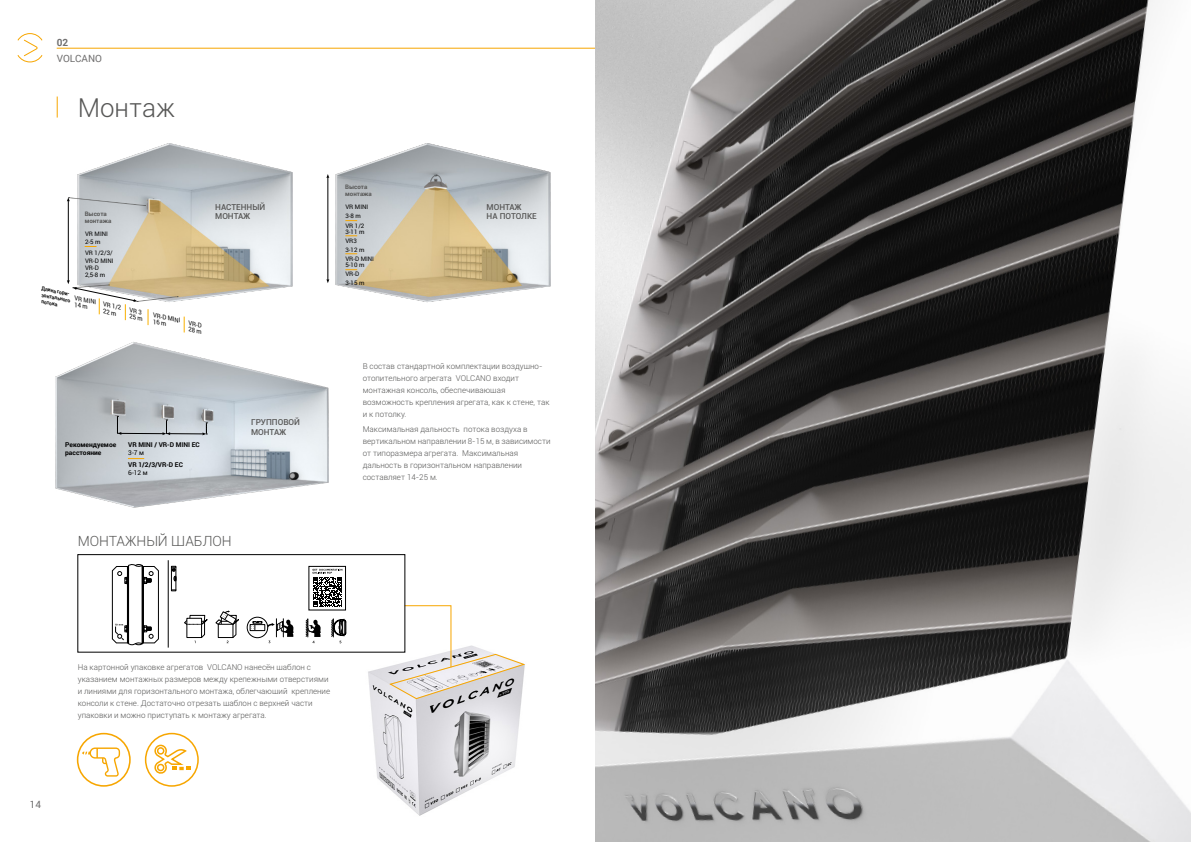
<style>
.page{position:relative;width:1191px;height:842px;background:#fff}
.page>*{position:absolute;margin:0;border:0;box-sizing:border-box;transform-origin:0 0}
.t1{font:300 26px "Roboto";color:#575756}
.t2{font:300 14px "Roboto";color:#575756}
.t3{font:10px "Roboto";color:#706f6f}
.t4{font:700 10px "Roboto";color:#706f6f}
.t5{font:500 8.2px/9.3px "Roboto";color:#575756}
.t6{font:300 8px/12px "Roboto";color:#575756}
.t7{font:700 6.7px/8px "Roboto";color:#000}
.t8{font:700 6.6px "Roboto";color:#000}
.t9{font:6.6px "Roboto";color:#000}
.t10{font:italic 6.3px/6.4px "Roboto";color:#000;scale:.95 1}
.t11{font:6.2px/9.1px "Roboto";color:#000}
.t12{font:700 6.2px/7.4px "Roboto";color:#575756}
.t13{font:italic 700 5.3px/6.4px "Roboto";color:#000;scale:.95 1}
</style>
<div class="page">
<hr style="left:57px;top:48px;width:538px;height:1px;background:#f7a600">
<svg style="left:17px;top:33px;width:26px;height:30px"></svg>
<img style="left:595px;top:0;width:596px;height:842px">
<img style="left:362px;top:652px;width:160px;height:164px">
<div style="left:77px;top:733px;width:54px;height:54px;border:2px solid #f7a600;border-radius:50%"></div>
<svg style="left:82px;top:747px;width:38px;height:30px"></svg>
<div style="left:145px;top:733px;width:54px;height:54px;border:2px solid #f7a600;border-radius:50%"></div>
<svg style="left:154px;top:744px;width:36px;height:30px"></svg>
<svg style="left:389px;top:605px;width:136px;height:94px"></svg>
<img style="left:55px;top:342px;width:274px;height:166px">
<svg style="left:128px;top:458px;width:16px;height:1px"></svg>
<hr style="left:121px;top:433px;width:42px;height:1px;background:#000">
<svg style="left:117px;top:416px;width:5px;height:19px"></svg>
<hr style="left:169px;top:433px;width:34px;height:1px;background:#000">
<svg style="left:162px;top:420px;width:8px;height:15px"></svg>
<svg style="left:202px;top:423px;width:5px;height:12px"></svg>
<svg style="left:247px;top:617px;width:21px;height:21px"></svg>
<div style="left:247px;top:617px;width:21px;height:21px;border:1px solid #000;border-radius:50%"></div>
<div style="left:250px;top:624px;width:15px;height:7px;border:1px solid #000"></div>
<svg style="left:215px;top:610px;width:24px;height:33px"></svg>
<svg style="left:251px;top:619px;width:43px;height:24px"></svg>
<svg style="left:184px;top:615px;width:24px;height:28px"></svg>
<div style="left:309px;top:566px;width:37px;height:44px;border:1px solid #000"></div>
<hr style="left:168px;top:560px;width:1px;height:88px;background:#000">
<svg style="left:306px;top:569px;width:40px;height:74px"></svg>
<svg style="left:112px;top:564px;width:47px;height:81px"></svg>
<div style="left:171px;top:566px;width:5px;height:25px;border:1px solid #000"></div>
<svg style="left:171px;top:567px;width:5px;height:14px"></svg>
<div style="left:78px;top:554px;width:327px;height:98px;border:1px solid #000"></div>
<img style="left:329px;top:143px;width:222px;height:160px">
<img style="left:77px;top:143px;width:216px;height:158px">
<svg style="left:345px;top:220px;width:12px;height:1px"></svg>
<svg style="left:345px;top:235px;width:12px;height:1px"></svg>
<svg style="left:345px;top:253px;width:12px;height:1px"></svg>
<svg style="left:345px;top:269px;width:12px;height:1px"></svg>
<hr style="left:68px;top:200px;width:1px;height:81px;background:#000">
<svg style="left:67px;top:197px;width:78px;height:9px"></svg>
<hr style="left:328px;top:177px;width:1px;height:103px;background:#000">
<svg style="left:67px;top:280px;width:111px;height:45px"></svg>
<svg style="left:184px;top:317px;width:1px;height:15px"></svg>
<svg style="left:57px;top:97px;width:1px;height:21px"></svg>
<p class="t4" style="left:57px;top:35px;width:13px">02</p>
<p class="t3" style="left:57px;top:51px;width:47px">VOLCANO</p>
<h1 class="t1" style="left:78px;top:89px;width:99px">Монтаж</h1>
<p class="t12" style="left:85px;top:210px;width:28px">Высота монтажа</p>
<p class="t11" style="left:85px;top:230px;width:24px;line-height:7.4px">VR MINI<br>2-5 m</p>
<p class="t11" style="left:85px;top:249px;width:30px;line-height:7.4px">VR 1/2/3/<br>VR-D MINI<br>VR-D<br>2,5-8 m</p>
<p class="t13" style="left:43px;top:285px;width:34px;rotate:12deg">Длина гори&shy;зонтального потока</p>
<p class="t10" style="left:76px;top:294px;width:25px;rotate:12deg">VR MINI<br>14 m</p>
<p class="t10" style="left:104px;top:301px;width:21px;rotate:12deg">VR 1/2<br>22 m</p>
<p class="t10" style="left:131px;top:306px;width:17px;rotate:12deg">VR 3<br>25 m</p>
<p class="t10" style="left:154px;top:312px;width:31px;rotate:12deg">VR-D MINI<br>16 m</p>
<p class="t10" style="left:190px;top:319px;width:17px;rotate:12deg">VR-D<br>28 m</p>
<p class="t7" style="left:65px;top:440px;width:53px">Рекомендуемое расстояние</p>
<p class="t8" style="left:128px;top:440px;width:73px">VR MINI / VR-D MINI EC</p>
<p class="t9" style="left:128px;top:448px;width:17px">3-7 м</p>
<p class="t8" style="left:128px;top:460px;width:56px">VR 1/2/3/VR-D EC</p>
<p class="t9" style="left:128px;top:468px;width:21px">6-12 м</p>
<p class="t12" style="left:345px;top:183px;width:28px">Высота монтажа</p>
<p class="t5" style="left:215px;top:202px;width:51px">НАСТЕННЫЙ<br>МОНТАЖ</p>
<p class="t5" style="left:486px;top:202px;width:52px">МОНТАЖ<br>НА ПОТОЛКЕ</p>
<p class="t11" style="left:345px;top:202px;width:24px">VR MINI<br>3-8 m<br>VR 1/2</p>
<p class="t11" style="left:345px;top:227px;width:30px">3-11 m<br>VR3<br>3-12 m<br>VR-D MINI</p>
<p class="t11" style="left:345px;top:260px;width:21px">5-10 m<br>VR-D<br>3-15 m</p>
<p class="t5" style="left:251px;top:417px;width:50px">ГРУППОВОЙ<br>МОНТАЖ</p>
<p class="t6" style="left:363px;top:360px;width:188px">В состав стандартной комплектации воздушно&shy;отопительного агрегата VOLCANO входит монтажная консоль, обеспечивающая возможность крепления агрегата, как к стене, так и к потолку.</p>
<p class="t6" style="left:363px;top:423px;width:189px">Maксимальная дальность потока воздуха в вертикальном направлении 8-15 м, в зависимости от типоразмера агрегата. Максимальная дальность в горизонтальном направлении составляет 14-25 м.</p>
<h2 class="t2" style="left:78px;top:531px;width:156px">МОНТАЖНЫЙ ШАБЛОН</h2>
<p class="t3" style="left:30px;top:797px;width:13px">14</p>
<p class="t6" style="left:78px;top:661px;width:254px">На картонной упаковке агрегатов VOLCANO нанесён шаблон с указанием монтажных размеров между крепежными отверстиями и линиями для горизонтального монтажа, облегчающий крепление консоли к стене. Достаточно отрезать шаблон с верхней части упаковки и можно приступать к монтажу агрегата.</p>
</div>
